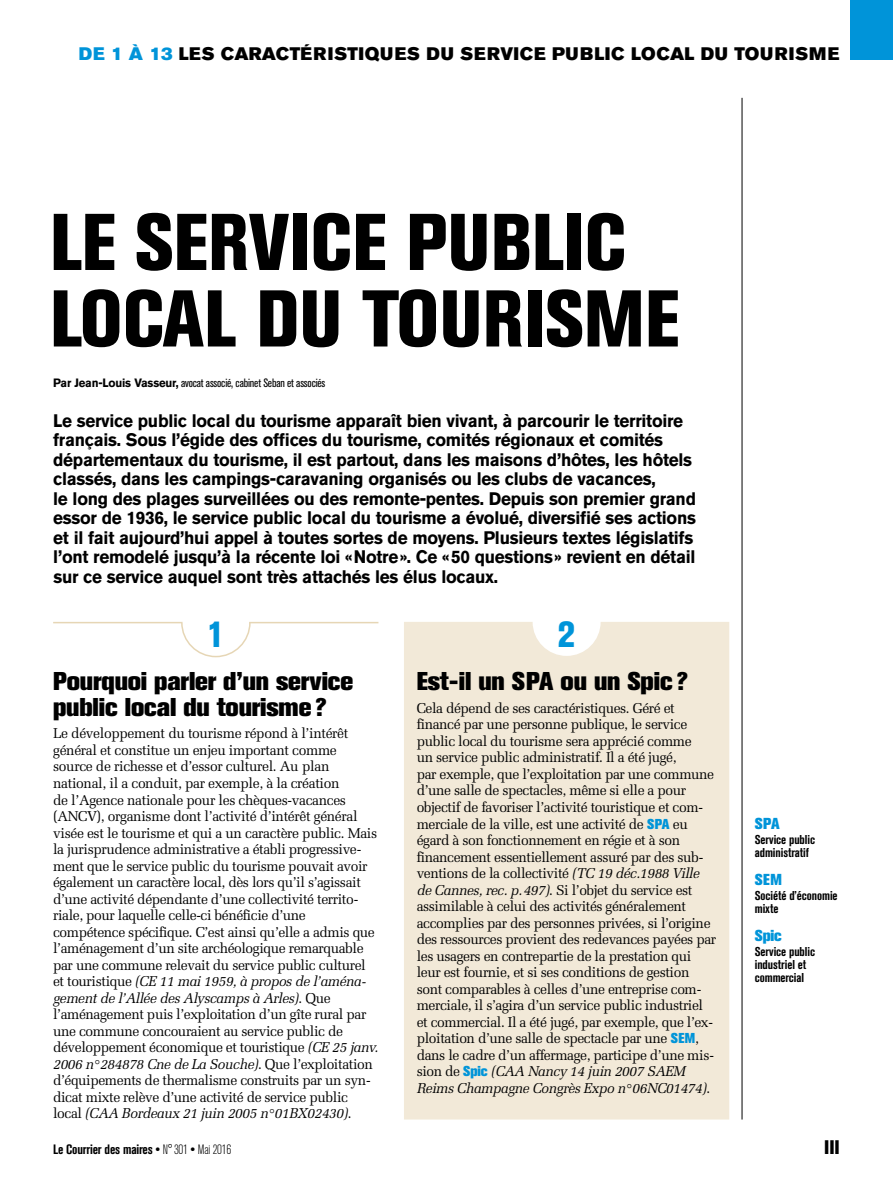
<style>
.page{position:relative;width:893px;height:1191px;background:#fff}
.page>*{position:absolute;margin:0;border:0;box-sizing:border-box;transform-origin:0 0}
.t1{font:800 condensed 79.5px/76.5px "Akzidenz Grotesk Std";color:#000}
.t2{font:800 condensed 36px "Akzidenz Grotesk Std";color:#0094d9}
.t3{font:800 25.5px/25.5px "Akzidenz Grotesk Std";letter-spacing:-.005em;color:#000}
.t4{font:800 condensed 19.5px "Akzidenz Grotesk Std";color:#000}
.t5{font:700 18px/19.5px "Akzidenz Grotesk Std";letter-spacing:-.015em;color:#000;scale:.95 1}
.t6{font:18px "Akzidenz Grotesk Std Super";letter-spacing:.045em;color:#000}
.t7{font:800 15.75px "Akzidenz Grotesk Std";color:#0094d9}
.t8{font:14.25px/16.5px "Melior LT Std";letter-spacing:-.03em;color:#000}
.t9{font:700 condensed 13.5px "Akzidenz Grotesk Std";letter-spacing:-.015em;color:#000}
.t10{font:700 condensed 12.75px/12.8px "Akzidenz Grotesk Std";letter-spacing:-.005em;color:#000}
.t11{font:condensed 12px "Akzidenz Grotesk Std";letter-spacing:-.015em;color:#000}
.s1{color:#0094d9}
.s2{font-weight:700;font-stretch:normal}
.s3{font-style:italic}
.s4{font-family:"Akzidenz Grotesk Std";font-weight:800;color:#0094d9}
.s5{font-weight:300}
</style>
<div class="page">
<div style="left:850px;top:0;width:43px;height:60px;background:#0094d9"></div>
<hr style="left:742px;top:98px;width:1px;height:1021px;background:#000">
<div style="left:404px;top:622px;width:325px;height:497px;background:#f2e9d8"></div>
<hr style="left:53px;top:622px;width:130px;height:1px;background:#e6d6b5">
<svg style="left:180px;top:622px;width:71px;height:36px"></svg>
<hr style="left:249px;top:622px;width:129px;height:1px;background:#e6d6b5">
<p class="t6" style="left:79px;top:43px;width:761px"><span class="s1">DE 1 À 13</span> LES CARACTÉRISTIQUES DU SERVICE PUBLIC LOCAL DU TOURISME</p>
<h1 class="t1" style="left:50px;top:204px;width:631px">LE SERVICE PUBLIC<br>LOCAL DU TOURISME</h1>
<p class="t11" style="left:53px;top:376px;width:274px"><span class="s2">Par Jean-Louis Vasseur,</span> avocat associé, cabinet Seban et associés</p>
<p class="t5" style="left:53px;top:411px;width:678px">Le service public local du tourisme apparaît bien vivant, à parcourir le territoire français. Sous l’égide des offices du tourisme, comités régionaux et comités départementaux du tourisme, il est partout, dans les maisons d’hôtes, les hôtels classés, dans les campings-caravaning organisés ou les clubs de vacances,<br>le long des plages surveillées ou des remonte-pentes. Depuis son premier grand essor de 1936, le service public local du tourisme a évolué, diversifié ses actions et il fait aujourd’hui appel à toutes sortes de moyens. Plusieurs textes législatifs l’ont remodelé jusqu’à la récente loi « Notre ». Ce « 50 questions » revient en détail sur ce service auquel sont très attachés les élus locaux.</p>
<h2 class="t2" style="left:207px;top:614px;width:19px">1</h2>
<h2 class="t2" style="left:558px;top:614px;width:19px">2</h2>
<h3 class="t3" style="left:53px;top:668px;width:302px">Pourquoi parler d’un service public local du tourisme?</h3>
<p class="t8" style="left:53px;top:725px;width:327px">Le développement du tourisme répond à l’intérêt général et constitue un enjeu important comme source de richesse et d’essor culturel. Au plan national, il a conduit, par exemple, à la création<br>de l’Agence nationale pour les chèques-vacances (ANCV), organisme dont l’activité d’intérêt général visée est le tourisme et qui a un caractère public. Mais la jurisprudence administrative a établi progressive&shy;ment que le service public du tourisme pouvait avoir également un caractère local, dès lors qu’il s’agissait d’une activité dépendante d’une collectivité territo&shy;riale, pour laquelle celle-ci bénéficie d’une compétence spécifique. C’est ainsi qu’elle a admis que l’aménagement d’un site archéologique remarquable par une commune relevait du service public culturel et touristique <span class="s3">(CE 11 mai 1959, à propos de l’aména&shy;gement de l’Allée des Alyscamps à Arles)</span>. Que l’aménagement puis l’exploitation d’un gîte rural par une commune concouraient au service public de développement économique et touristique <span class="s3">(CE 25 janv.<br>2006 n°284878 Cne de La Souche)</span>. Que l’exploitation d’équipements de thermalisme construits par un syn&shy;dicat mixte relève d’une activité de service public local <span class="s3">(CAA Bordeaux 21 juin 2005 n°01BX02430)</span>.</p>
<h3 class="t3" style="left:417px;top:668px;width:273px">Est-il un SPA ou un Spic?</h3>
<p class="t8" style="left:417px;top:700px;width:301px">Cela dépend de ses caractéristiques. Géré et financé par une personne publique, le service public local du tourisme sera apprécié comme<br>un service public administratif. Il a été jugé,<br>par exemple, que l’exploitation par une commune d’une salle de spectacles, même si elle a pour objectif de favoriser l’activité touristique et com&shy;merciale de la ville, est une activité de <span class="s4">SPA</span> eu égard à son fonctionnement en régie et à son financement essentiellement assuré par des sub&shy;ventions de la collectivité <span class="s3">(TC 19 déc.1988 Ville de Cannes, rec. p.497)</span>. Si l’objet du service est assimilable à celui des activités généralement accomplies par des personnes privées, si l’origine des ressources provient des redevances payées par les usagers en contrepartie de la prestation qui leur est fournie, et si ses conditions de gestion sont comparables à celles d’une entreprise com&shy;merciale, il s’agira d’un service public industriel et commercial. Il a été jugé, par exemple, que l’ex&shy;ploitation d’une salle de spectacle par une <span class="s4">SEM</span> , dans le cadre d’un affermage, participe d’une mis&shy;sion de <span class="s4">Spic</span> <span class="s3">(CAA Nancy 14 juin 2007 SAEM Reims Champagne Congrès Expo n°06NC01474)</span>.</p>
<p class="t7" style="left:755px;top:814px;width:26px">SPA</p>
<p class="t10" style="left:755px;top:833px;width:62px">Service public administratif</p>
<p class="t7" style="left:755px;top:870px;width:10px">SEM</p>
<p class="t10" style="left:755px;top:889px;width:84px">Société d’économie mixte</p>
<p class="t7" style="left:755px;top:926px;width:29px">Spic</p>
<p class="t10" style="left:755px;top:945px;width:62px">Service public industriel et commercial</p>
<p class="t9" style="left:53px;top:1141px;width:180px">Le Courrier des maires ● <span class="s5">N° 301</span> ● <span class="s5">Mai 2016</span></p>
<h3 class="t4" style="left:824px;top:1135px;width:6px">III</h3>
</div>
